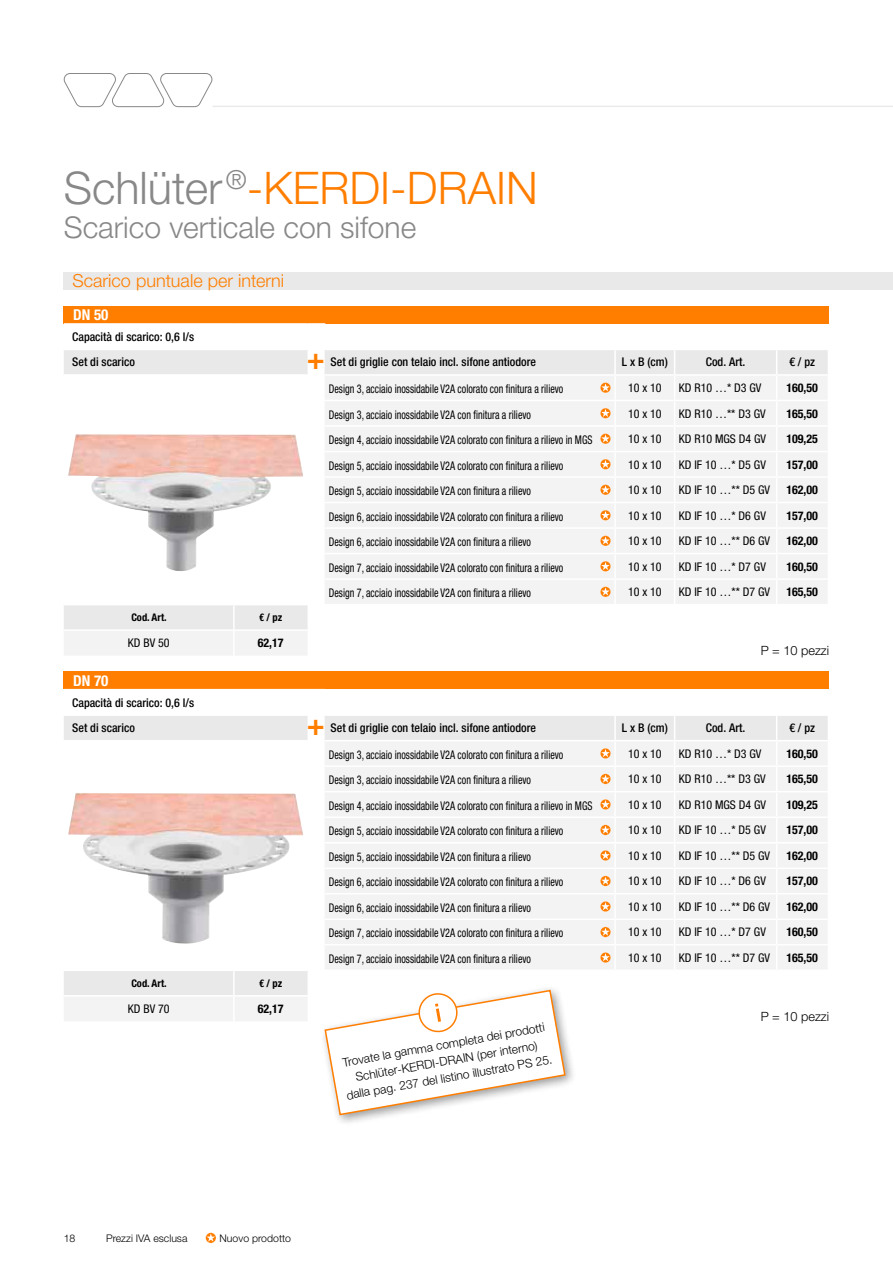
<style>
.page{position:relative;width:893px;height:1263px;background:#fff}
.page>*{position:absolute;margin:0;border:0;box-sizing:border-box;transform-origin:0 0}
.t1{font:300 45px "Helvetica Neue LTW1 G";color:#ff7e00}
.t2{font:300 30px "Helvetica Neue LTW1 G";color:#898888}
.t3{font:700 30px "Helvetica Neue LTW1 G";color:#ff7e00}
.t4{font:300 18px "Helvetica Neue LTW1 G";color:#ff7e00}
.t5{font:700 condensed 15px "Helvetica Neue LTW1 G";color:#fff}
.t6{font:300 12.75px "Helvetica Neue LTW1 G";color:#000}
.t7{font:condensed 12px "Helvetica Neue LTW1 G";color:#000;scale:.84 1}
.t8{font:condensed 12px "Helvetica Neue LTW1 G";color:#000}
.t9{font:500 condensed 12px/25.5px "Helvetica Neue LTW1 G";color:#000}
.t10{font:700 condensed 12px "Helvetica Neue LTW1 G";color:#000}
.t11{font:300 12px/16.5px "Helvetica Neue LTW1 G";color:#000;text-align:center}
.t12{font:300 10.5px "Helvetica Neue LTW1 G";color:#000}
.t13{font:700 condensed 10.5px "Helvetica Neue LTW1 G";color:#000}
.s1{color:#898888}
</style>
<div class="page">
<svg style="left:64px;top:73px;width:148px;height:34px"></svg>
<hr style="left:213px;top:106px;width:680px;height:1px;background:#e9eae9">
<svg style="left:206px;top:1232px;width:10px;height:11px"></svg>
<div style="left:64px;top:272px;width:829px;height:17px;background:#e9e9e9"></div>
<div style="left:64px;top:306px;width:765px;height:17px;background:#ff7e00"></div>
<svg style="left:64px;top:350px;width:244px;height:279px"></svg>
<div style="left:64px;top:631px;width:243px;height:24px;background:#f3f3f3"></div>
<hr style="left:64px;top:374px;width:170px;height:2px;background:#fff">
<hr style="left:234px;top:374px;width:74px;height:2px;background:#fff">
<hr style="left:64px;top:400px;width:170px;height:1px;background:#fff">
<hr style="left:234px;top:400px;width:74px;height:1px;background:#fff">
<hr style="left:64px;top:604px;width:170px;height:1px;background:#fff">
<hr style="left:234px;top:604px;width:74px;height:1px;background:#fff">
<hr style="left:233px;top:605px;width:2px;height:24px;background:#fff">
<hr style="left:233px;top:631px;width:2px;height:25px;background:#fff">
<img style="left:68px;top:434px;width:235px;height:137px">
<div style="left:64px;top:672px;width:765px;height:17px;background:#ff7e00"></div>
<svg style="left:64px;top:716px;width:244px;height:279px"></svg>
<div style="left:64px;top:997px;width:243px;height:24px;background:#f3f3f3"></div>
<hr style="left:64px;top:740px;width:170px;height:1px;background:#fff">
<hr style="left:234px;top:740px;width:74px;height:1px;background:#fff">
<hr style="left:64px;top:765px;width:170px;height:2px;background:#fff">
<hr style="left:234px;top:765px;width:74px;height:2px;background:#fff">
<hr style="left:64px;top:969px;width:170px;height:2px;background:#fff">
<hr style="left:234px;top:969px;width:74px;height:2px;background:#fff">
<hr style="left:233px;top:971px;width:2px;height:24px;background:#fff">
<hr style="left:233px;top:996px;width:2px;height:25px;background:#fff">
<img style="left:68px;top:793px;width:235px;height:151px">
<div style="left:319px;top:984px;width:258px;height:143px;background:#000;opacity:.4"></div>
<svg style="left:324px;top:989px;width:243px;height:127px"></svg>
<svg style="left:308px;top:323px;width:520px;height:281px"></svg>
<svg style="left:325px;top:716px;width:503px;height:253px"></svg>
<h1 class="t1" style="left:64px;top:161px;width:476px"><span class="s1">Schlüter</span> <sup>®</sup>-KERDI-DRAIN</h1>
<h2 class="t2" style="left:64px;top:209px;width:354px">Scarico verticale con sifone</h2>
<h3 class="t4" style="left:73px;top:270px;width:213px">Scarico puntuale per interni</h3>
<p class="t5" style="left:73px;top:306px;width:37px">DN 50</p>
<p class="t9" style="left:72px;top:324px;width:123px">Capacità di scarico: 0,6 l/s<br>Set di scarico</p>
<h2 class="t3" style="left:307px;top:340px;width:19px">+</h2>
<p class="t9" style="left:331px;top:349px;width:207px">Set di griglie con telaio incl. sifone antiodore</p>
<p class="t9" style="left:622px;top:349px;width:47px">L x B (cm)</p>
<p class="t9" style="left:706px;top:349px;width:41px">Cod. Art.</p>
<p class="t9" style="left:789px;top:349px;width:27px">€ / pz</p>
<p class="t7" style="left:329px;top:382px;width:281px">Design 3, acciaio inossidabile V2A colorato con finitura a rilievo</p>
<p class="t8" style="left:628px;top:381px;width:35px">10 x 10</p>
<p class="t8" style="left:679px;top:381px;width:84px">KD R10 …* D3 GV</p>
<p class="t10" style="left:786px;top:381px;width:33px">160,50</p>
<p class="t7" style="left:329px;top:407px;width:242px">Design 3, acciaio inossidabile V2A con finitura a rilievo</p>
<p class="t8" style="left:628px;top:406px;width:35px">10 x 10</p>
<p class="t8" style="left:679px;top:406px;width:88px">KD R10 …** D3 GV</p>
<p class="t10" style="left:786px;top:406px;width:33px">165,50</p>
<p class="t7" style="left:329px;top:433px;width:315px">Design 4, acciaio inossidabile V2A colorato con finitura a rilievo in MGS</p>
<p class="t8" style="left:628px;top:432px;width:35px">10 x 10</p>
<p class="t8" style="left:679px;top:432px;width:89px">KD R10 MGS D4 GV</p>
<p class="t10" style="left:786px;top:432px;width:33px">109,25</p>
<p class="t7" style="left:329px;top:458px;width:281px">Design 5, acciaio inossidabile V2A colorato con finitura a rilievo</p>
<p class="t8" style="left:628px;top:457px;width:35px">10 x 10</p>
<p class="t8" style="left:679px;top:457px;width:89px">KD IF 10 …* D5 GV</p>
<p class="t10" style="left:786px;top:457px;width:33px">157,00</p>
<p class="t7" style="left:329px;top:484px;width:242px">Design 5, acciaio inossidabile V2A con finitura a rilievo</p>
<p class="t8" style="left:628px;top:483px;width:35px">10 x 10</p>
<p class="t8" style="left:679px;top:483px;width:93px">KD IF 10 …** D5 GV</p>
<p class="t10" style="left:786px;top:483px;width:33px">162,00</p>
<p class="t7" style="left:329px;top:509px;width:281px">Design 6, acciaio inossidabile V2A colorato con finitura a rilievo</p>
<p class="t8" style="left:628px;top:508px;width:35px">10 x 10</p>
<p class="t8" style="left:679px;top:508px;width:89px">KD IF 10 …* D6 GV</p>
<p class="t10" style="left:786px;top:508px;width:33px">157,00</p>
<p class="t7" style="left:329px;top:535px;width:242px">Design 6, acciaio inossidabile V2A con finitura a rilievo</p>
<p class="t8" style="left:628px;top:534px;width:35px">10 x 10</p>
<p class="t8" style="left:679px;top:534px;width:93px">KD IF 10 …** D6 GV</p>
<p class="t10" style="left:786px;top:534px;width:33px">162,00</p>
<p class="t7" style="left:329px;top:560px;width:281px">Design 7, acciaio inossidabile V2A colorato con finitura a rilievo</p>
<p class="t8" style="left:628px;top:559px;width:35px">10 x 10</p>
<p class="t8" style="left:679px;top:559px;width:89px">KD IF 10 …* D7 GV</p>
<p class="t10" style="left:786px;top:559px;width:33px">160,50</p>
<p class="t7" style="left:329px;top:586px;width:242px">Design 7, acciaio inossidabile V2A con finitura a rilievo</p>
<p class="t8" style="left:628px;top:585px;width:35px">10 x 10</p>
<p class="t8" style="left:679px;top:585px;width:93px">KD IF 10 …** D7 GV</p>
<p class="t10" style="left:786px;top:585px;width:33px">165,50</p>
<p class="t13" style="left:131px;top:611px;width:37px">Cod. Art.</p>
<p class="t13" style="left:259px;top:611px;width:25px">€ / pz</p>
<p class="t8" style="left:128px;top:636px;width:43px">KD BV 50</p>
<p class="t10" style="left:258px;top:636px;width:27px">62,17</p>
<p class="t5" style="left:73px;top:671px;width:37px">DN 70</p>
<p class="t9" style="left:72px;top:690px;width:123px">Capacità di scarico: 0,6 l/s<br>Set di scarico</p>
<p class="t13" style="left:131px;top:977px;width:37px">Cod. Art.</p>
<p class="t13" style="left:259px;top:977px;width:25px">€ / pz</p>
<p class="t8" style="left:128px;top:1001px;width:43px">KD BV 70</p>
<p class="t10" style="left:258px;top:1001px;width:27px">62,17</p>
<p class="t6" style="left:761px;top:642px;width:70px">P = 10 pezzi</p>
<h2 class="t3" style="left:307px;top:706px;width:19px">+</h2>
<p class="t9" style="left:331px;top:715px;width:207px">Set di griglie con telaio incl. sifone antiodore</p>
<p class="t9" style="left:622px;top:715px;width:47px">L x B (cm)</p>
<p class="t9" style="left:706px;top:715px;width:41px">Cod. Art.</p>
<p class="t9" style="left:789px;top:715px;width:27px">€ / pz</p>
<p class="t7" style="left:329px;top:747px;width:281px">Design 3, acciaio inossidabile V2A colorato con finitura a rilievo</p>
<p class="t8" style="left:628px;top:746px;width:35px">10 x 10</p>
<p class="t8" style="left:679px;top:746px;width:84px">KD R10 …* D3 GV</p>
<p class="t10" style="left:786px;top:746px;width:33px">160,50</p>
<p class="t7" style="left:329px;top:773px;width:242px">Design 3, acciaio inossidabile V2A con finitura a rilievo</p>
<p class="t8" style="left:628px;top:772px;width:35px">10 x 10</p>
<p class="t8" style="left:679px;top:772px;width:88px">KD R10 …** D3 GV</p>
<p class="t10" style="left:786px;top:772px;width:33px">165,50</p>
<p class="t7" style="left:329px;top:798px;width:315px">Design 4, acciaio inossidabile V2A colorato con finitura a rilievo in MGS</p>
<p class="t8" style="left:628px;top:797px;width:35px">10 x 10</p>
<p class="t8" style="left:679px;top:797px;width:89px">KD R10 MGS D4 GV</p>
<p class="t10" style="left:786px;top:797px;width:33px">109,25</p>
<p class="t7" style="left:329px;top:824px;width:281px">Design 5, acciaio inossidabile V2A colorato con finitura a rilievo</p>
<p class="t8" style="left:628px;top:823px;width:35px">10 x 10</p>
<p class="t8" style="left:679px;top:823px;width:89px">KD IF 10 …* D5 GV</p>
<p class="t10" style="left:786px;top:823px;width:33px">157,00</p>
<p class="t7" style="left:329px;top:849px;width:242px">Design 5, acciaio inossidabile V2A con finitura a rilievo</p>
<p class="t8" style="left:628px;top:848px;width:35px">10 x 10</p>
<p class="t8" style="left:679px;top:848px;width:93px">KD IF 10 …** D5 GV</p>
<p class="t10" style="left:786px;top:848px;width:33px">162,00</p>
<p class="t7" style="left:329px;top:875px;width:281px">Design 6, acciaio inossidabile V2A colorato con finitura a rilievo</p>
<p class="t8" style="left:628px;top:874px;width:35px">10 x 10</p>
<p class="t8" style="left:679px;top:874px;width:89px">KD IF 10 …* D6 GV</p>
<p class="t10" style="left:786px;top:874px;width:33px">157,00</p>
<p class="t7" style="left:329px;top:900px;width:242px">Design 6, acciaio inossidabile V2A con finitura a rilievo</p>
<p class="t8" style="left:628px;top:899px;width:35px">10 x 10</p>
<p class="t8" style="left:679px;top:899px;width:93px">KD IF 10 …** D6 GV</p>
<p class="t10" style="left:786px;top:899px;width:33px">162,00</p>
<p class="t7" style="left:329px;top:926px;width:281px">Design 7, acciaio inossidabile V2A colorato con finitura a rilievo</p>
<p class="t8" style="left:628px;top:925px;width:35px">10 x 10</p>
<p class="t8" style="left:679px;top:925px;width:89px">KD IF 10 …* D7 GV</p>
<p class="t10" style="left:786px;top:925px;width:33px">160,50</p>
<p class="t7" style="left:329px;top:951px;width:242px">Design 7, acciaio inossidabile V2A con finitura a rilievo</p>
<p class="t8" style="left:628px;top:950px;width:35px">10 x 10</p>
<p class="t8" style="left:679px;top:950px;width:93px">KD IF 10 …** D7 GV</p>
<p class="t10" style="left:786px;top:950px;width:33px">165,50</p>
<p class="t11" style="left:339px;top:1055px;width:210px;rotate:-10deg">Trovate la gamma completa dei prodotti<br>Schlüter-KERDI-DRAIN (per interno) dalla pag. 237 del listino illustrato PS 25.</p>
<p class="t6" style="left:761px;top:1008px;width:70px">P = 10 pezzi</p>
<p class="t12" style="left:64px;top:1231px;width:13px">18</p>
<p class="t12" style="left:106px;top:1231px;width:83px">Prezzi IVA esclusa</p>
<p class="t12" style="left:220px;top:1231px;width:73px">Nuovo prodotto</p>
</div>
